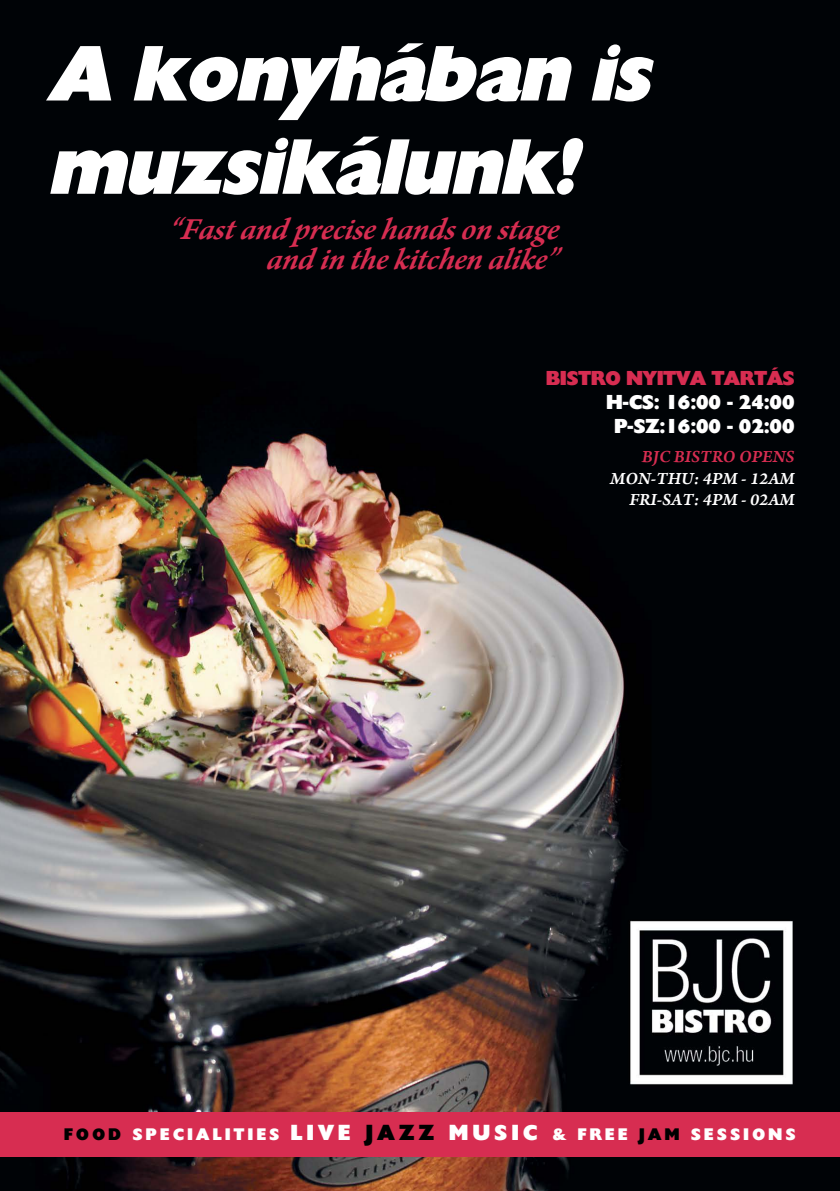
<style>
.page{position:relative;width:840px;height:1191px;background:#fff}
.page>*{position:absolute;margin:0;border:0;box-sizing:border-box;transform-origin:0 0}
.t1{font:italic 77.6px/93.2px "Herald";color:#fff}
.t2{font:italic 32.4px/30.2px "Arno Pro Smbd Italic Sm Text";color:#d72d51;text-align:right}
.t3{font:20px/24px "Herald";color:#fff;text-align:center}
.t4{font:20px "Herald";color:#d72d51}
.t5{font:18px/21.6px "Arno Pro Smbd Italic Sm Text";color:#fff;text-align:right}
.t6{font:18px "Arno Pro Smbd Italic Sm Text";color:#d72d51}
.t7{font:16.6px "Herald";letter-spacing:.21em;color:#fff}
.s1{color:#000}
.s2{font-size:21.6px}
.s3{font-size:21.6px;color:#000}
</style>
<div class="page">
<img style="left:0;top:0;width:839px;height:1191px">
<div style="left:0;top:1112px;width:839px;height:45px;background:#d72d51"></div>
<h1 class="t1" style="left:48px;top:29px;width:622px">A konyhában is muzsikálunk!</h1>
<p class="t2" style="left:168px;top:215px;width:400px">“Fastandprecisehandsonstage andinthekitchenalike”</p>
<p class="t4" style="left:546px;top:367px;width:250px">BISTRO NYITVA TARTÁS</p>
<p class="t3" style="left:606px;top:391px;width:189px">H-CS: 16:00 - 24:00<br>P-SZ:16:00 - 02:00</p>
<p class="t6" style="left:641px;top:446px;width:154px">BJC BISTRO OPENS</p>
<p class="t5" style="left:610px;top:468px;width:186px">MON-THU: 4PM - 12AM<br>FRI-SAT: 4PM - 02AM</p>
<p class="t7" style="left:64px;top:1125px;width:732px"><span class="s1">FOOD</span> SPECIALITIES <span class="s2">LIVE</span> <span class="s3">JAZZ</span> <span class="s2">MUSIC</span> &amp; FREE <span class="s1">JAM</span> SESSIONS</p>
</div>
